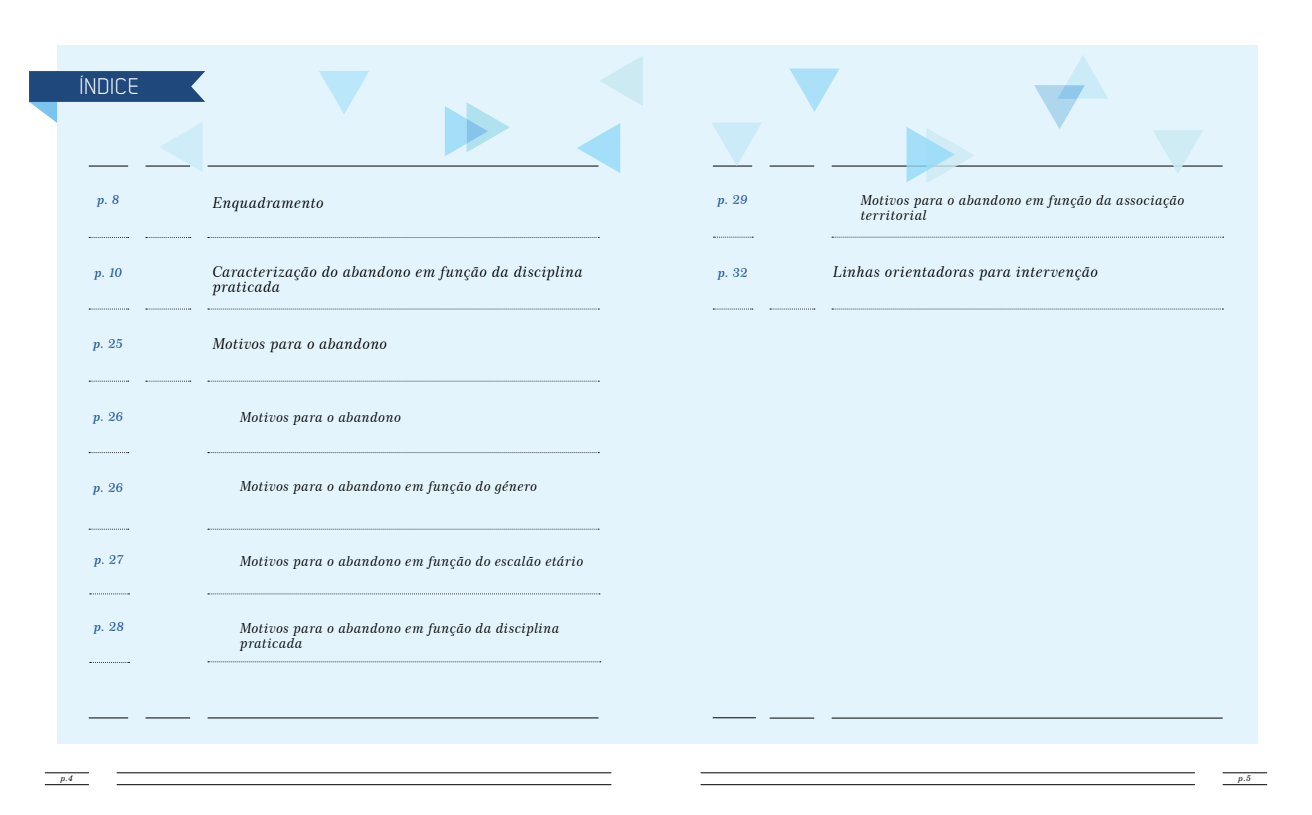
<style>
.page{position:relative;width:1312px;height:815px;background:#fff}
.page>*{position:absolute;margin:0;border:0;box-sizing:border-box;transform-origin:0 0}
.t1{font:22.5px "Dekar";letter-spacing:.045em;color:#fff}
.t2{font:15px/15px "Century 751 BT Italic B";letter-spacing:.02em;color:#000}
.t3{font:13.75px/15px "Century 751 BT Italic B";letter-spacing:.025em;color:#000}
.t4{font:12.5px "Century 751 BT Semi Bold Italic B";letter-spacing:.015em;color:#22599b}
.t5{font:italic 8.12px "New Century Schoolbook";color:#000}
</style>
<div class="page">
<hr style="left:45px;top:784px;width:44px;height:1px;background:#000101">
<hr style="left:117px;top:784px;width:494px;height:1px;background:#000101">
<hr style="left:45px;top:773px;width:44px;height:1px;background:#000101">
<hr style="left:117px;top:773px;width:494px;height:1px;background:#000101">
<hr style="left:1222px;top:773px;width:44px;height:1px;background:#000101">
<hr style="left:700px;top:773px;width:494px;height:1px;background:#000101">
<hr style="left:1222px;top:784px;width:44px;height:1px;background:#000101">
<hr style="left:700px;top:784px;width:494px;height:1px;background:#000101">
<div style="left:57px;top:45px;width:1200px;height:699px;background:#e3f4fd"></div>
<svg style="left:89px;top:237px;width:40px;height:1px"></svg>
<svg style="left:89px;top:381px;width:40px;height:1px"></svg>
<svg style="left:89px;top:309px;width:40px;height:1px"></svg>
<svg style="left:89px;top:452px;width:40px;height:1px"></svg>
<svg style="left:89px;top:529px;width:40px;height:1px"></svg>
<svg style="left:208px;top:237px;width:391px;height:1px"></svg>
<hr style="left:208px;top:166px;width:390px;height:1px;background:#000101">
<svg style="left:208px;top:381px;width:391px;height:1px"></svg>
<svg style="left:208px;top:309px;width:391px;height:1px"></svg>
<svg style="left:208px;top:452px;width:391px;height:1px"></svg>
<svg style="left:208px;top:529px;width:391px;height:1px"></svg>
<hr style="left:89px;top:717px;width:39px;height:1px;background:#000101">
<hr style="left:208px;top:717px;width:390px;height:1px;background:#000101">
<svg style="left:146px;top:237px;width:45px;height:1px"></svg>
<svg style="left:146px;top:381px;width:45px;height:1px"></svg>
<svg style="left:146px;top:309px;width:45px;height:1px"></svg>
<hr style="left:146px;top:717px;width:44px;height:1px;background:#000101">
<svg style="left:90px;top:594px;width:39px;height:1px"></svg>
<svg style="left:90px;top:662px;width:39px;height:1px"></svg>
<svg style="left:208px;top:594px;width:392px;height:1px"></svg>
<svg style="left:208px;top:661px;width:392px;height:1px"></svg>
<svg style="left:600px;top:56px;width:42px;height:49px"></svg>
<svg style="left:445px;top:102px;width:65px;height:54px"></svg>
<svg style="left:576px;top:123px;width:44px;height:50px"></svg>
<svg style="left:319px;top:71px;width:50px;height:43px"></svg>
<hr style="left:713px;top:166px;width:38px;height:1px;background:#000101">
<hr style="left:831px;top:166px;width:390px;height:1px;background:#000101">
<hr style="left:769px;top:166px;width:44px;height:1px;background:#000101">
<svg style="left:713px;top:309px;width:39px;height:1px"></svg>
<svg style="left:831px;top:309px;width:390px;height:1px"></svg>
<svg style="left:769px;top:309px;width:45px;height:1px"></svg>
<hr style="left:712px;top:717px;width:43px;height:1px;background:#000101">
<hr style="left:831px;top:718px;width:390px;height:1px;background:#000101">
<hr style="left:769px;top:718px;width:44px;height:1px;background:#000101">
<svg style="left:1034px;top:55px;width:74px;height:74px"></svg>
<svg style="left:790px;top:69px;width:49px;height:43px"></svg>
<svg style="left:712px;top:123px;width:49px;height:43px"></svg>
<svg style="left:1152px;top:130px;width:50px;height:43px"></svg>
<svg style="left:29px;top:71px;width:176px;height:101px"></svg>
<svg style="left:906px;top:127px;width:68px;height:56px"></svg>
<svg style="left:713px;top:237px;width:40px;height:1px"></svg>
<svg style="left:831px;top:237px;width:392px;height:1px"></svg>
<h1 class="t1" style="left:79px;top:75px;width:61px">ÍNDICE</h1>
<p class="t4" style="left:97px;top:192px;width:24px">p. 8</p>
<p class="t2" style="left:213px;top:195px;width:113px">Enquadramento</p>
<p class="t4" style="left:717px;top:192px;width:32px">p. 29</p>
<p class="t3" style="left:860px;top:193px;width:325px">Motivos para o abandono em função da associação territorial</p>
<p class="t4" style="left:94px;top:265px;width:29px">p. 10</p>
<p class="t2" style="left:213px;top:264px;width:371px">Caracterização do abandono em função da disciplina praticada</p>
<p class="t4" style="left:717px;top:264px;width:31px">p. 32</p>
<p class="t2" style="left:833px;top:264px;width:266px">Linhas orientadoras para intervenção</p>
<p class="t4" style="left:93px;top:336px;width:31px">p. 25</p>
<p class="t2" style="left:213px;top:336px;width:176px">Motivos para o abandono</p>
<p class="t4" style="left:93px;top:409px;width:31px">p. 26</p>
<p class="t3" style="left:240px;top:410px;width:162px">Motivos para o abandono</p>
<p class="t4" style="left:93px;top:480px;width:31px">p. 26</p>
<p class="t3" style="left:240px;top:478px;width:298px">Motivos para o abandono em função do género</p>
<p class="t4" style="left:94px;top:552px;width:31px">p. 27</p>
<p class="t3" style="left:240px;top:553px;width:344px">Motivos para o abandono em função do escalão etário</p>
<p class="t4" style="left:94px;top:619px;width:31px">p. 28</p>
<p class="t3" style="left:240px;top:620px;width:321px">Motivos para o abandono em função da disciplina praticada</p>
<p class="t5" style="left:61px;top:773px;width:14px">p.4</p>
<p class="t5" style="left:1238px;top:773px;width:14px">p.5</p>
</div>
